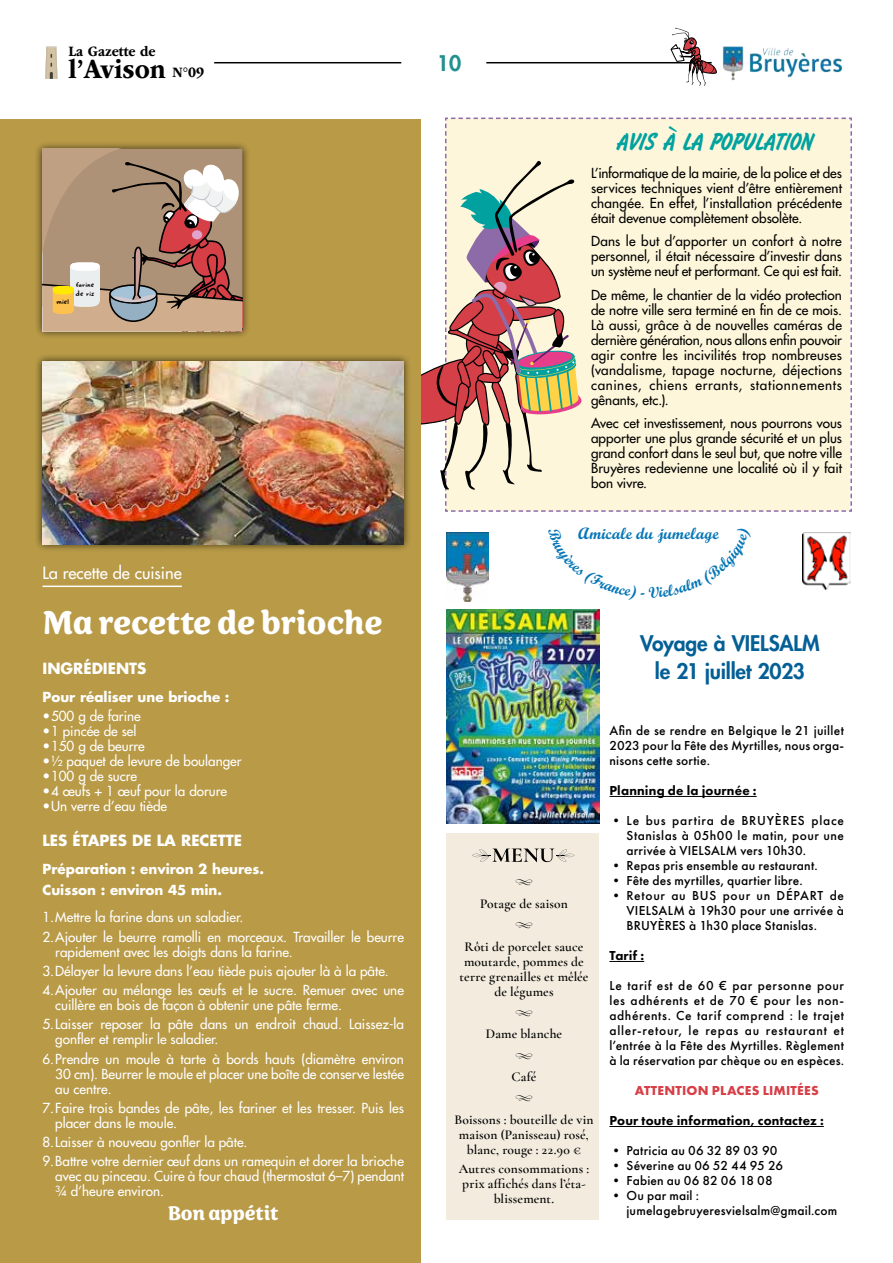
<style>
.page{position:relative;width:893px;height:1263px;background:#fff}
.page>*{position:absolute;margin:0;border:0;box-sizing:border-box;transform-origin:0 0}
.t1{font:600 37.5px "Sirenia";color:#fff}
.t2{font:700 28.5px "ITC Garamond Std";color:#000;scale:.9 1}
.t3{font:27px "LTC Flash";letter-spacing:-.02em;color:#00a19f}
.t4{font:600 22.5px "Sirenia";color:#fff}
.t5{font:800 21px/28.2px "Futura Std";letter-spacing:-.01em;color:#045f96;text-align:center}
.t6{font:800 21px "Futura Std";color:#1f918e}
.t7{font:500 16.5px "Futura Std";color:#fff}
.t8{font:700 16.5px "Script MT Std";letter-spacing:.005em;color:#0576b7}
.t9{font:700 15px "Futura Std";color:#fff}
.t10{font:700 15px "ITC Garamond Std";color:#000;scale:.9 1}
.t11{font:500 13.5px/19.2px "Futura Std";color:#fff}
.t12{font:500 13.5px/15px "Futura Std";letter-spacing:.005em;color:#000;text-align:justify}
.t13{font:500 13.5px/15px "Futura PT";letter-spacing:.015em;color:#000;text-align:justify}
.t14{font:600 13.5px/15px "Cormorant Garamond";letter-spacing:.01em;color:#000;text-align:center}
.t15{font:700 13.5px/20.7px "Futura Std";color:#fff}
.t16{font:800 13.5px "Futura PT";letter-spacing:.015em;color:#000}
.t17{font:700 13.5px "Futura PT";letter-spacing:.015em;color:#d73f47}
.t18{font:13.5px "Looking Flowers Deco";color:#000}
.t19{font:7.5px/9px "Minute";color:#000}
.s1{font-size:15px}
</style>
<div class="page">
<img style="left:722px;top:46px;width:121px;height:34px">
<hr style="left:486px;top:62px;width:226px;height:1px;background:#000">
<hr style="left:214px;top:62px;width:187px;height:1px;background:#000">
<svg style="left:45px;top:47px;width:12px;height:32px"></svg>
<svg style="left:670px;top:28px;width:47px;height:58px"></svg>
<svg style="left:421px;top:118px;width:431px;height:394px;background:#efe1cb"></svg>
<hr style="left:609px;top:796px;width:148px;height:1px;background:#000">
<hr style="left:609px;top:961px;width:35px;height:1px;background:#000">
<hr style="left:609px;top:1126px;width:215px;height:1px;background:#000">
<img style="left:802px;top:533px;width:48px;height:57px">
<img style="left:446px;top:533px;width:43px;height:68px">
<img style="left:446px;top:609px;width:153px;height:214px">
<div style="left:446px;top:833px;width:153px;height:387px;background:#f2ebde"></div>
<svg style="left:472px;top:848px;width:102px;height:14px"></svg>
<div style="left:0;top:119px;width:421px;height:1144px;background:#b89a47"></div>
<hr style="left:43px;top:586px;width:139px;height:1px;background:#fff">
<div style="left:35px;top:141px;width:215px;height:198px;background:#000;opacity:.7"></div>
<svg style="left:43px;top:149px;width:199px;height:183px;background:#b4947e"></svg>
<div style="left:35px;top:354px;width:377px;height:198px;background:#000;opacity:.7"></div>
<img style="left:43px;top:361px;width:361px;height:183px">
<p class="t10" style="left:69px;top:43px;width:98px">La Gazette de</p>
<h2 class="t2" style="left:69px;top:53px;width:152px">l’Avison <span class="s1">N°09</span></h2>
<h3 class="t6" style="left:437px;top:50px;width:26px">10</h3>
<p class="t19" style="left:76px;top:280px;width:20px">farine de riz</p>
<p class="t19" style="left:57px;top:297px;width:14px">miel</p>
<p class="t7" style="left:43px;top:563px;width:141px">La recette de cuisine</p>
<h3 class="t3" style="left:618px;top:125px;width:199px">AVIS À LA POPULATION</h3>
<p class="t12" style="left:591px;top:165px;width:252px">L’informatique de la mairie, de la police et des services techniques vient d’être entièrement changée. En effet, l’installation précédente était devenue complètement obsolète.</p>
<p class="t12" style="left:591px;top:234px;width:252px">Dans le but d’apporter un confort à notre personnel, il était nécessaire d’investir dans un système neuf et performant. Ce qui est fait.</p>
<p class="t12" style="left:591px;top:287px;width:252px">De même, le chantier de la vidéo protection de notre ville sera terminé en fin de ce mois.<br>Là aussi, grâce à de nouvelles caméras de dernière génération, nous allons enfin pouvoir agir contre les incivilités trop nombreuses (vandalisme, tapage nocturne, déjections canines, chiens errants, stationnements gênants, etc.).</p>
<p class="t12" style="left:591px;top:416px;width:252px">Avec cet investissement, nous pourrons vous apporter une plus grande sécurité et un plus grand confort dans le seul but, que notre ville Bruyères redevienne une localité où il y fait bon vivre.</p>
<p class="t8" style="left:578px;top:523px;width:142px">Amicale du jumelage</p>
<h1 class="t1" style="left:43px;top:601px;width:341px">Ma recette de brioche</h1>
<p class="t9" style="left:43px;top:658px;width:105px">INGRÉDIENTS</p>
<p class="t15" style="left:43px;top:686px;width:189px">Pour réaliser une brioche :</p>
<p class="t11" style="left:43px;top:706px;width:100px">•500 g de farine</p>
<p class="t11" style="left:43px;top:721px;width:96px">•1 pincée de sel</p>
<p class="t11" style="left:43px;top:736px;width:104px">•150 g de beurre</p>
<p class="t11" style="left:43px;top:751px;width:201px">•½ paquet de levure de boulanger</p>
<p class="t11" style="left:43px;top:766px;width:96px">•100 g de sucre</p>
<p class="t11" style="left:43px;top:781px;width:186px">•4 œufs + 1 œuf pour la dorure</p>
<p class="t11" style="left:43px;top:796px;width:126px">•Un verre d’eau tiède</p>
<p class="t9" style="left:43px;top:830px;width:201px">LES ÉTAPES DE LA RECETTE</p>
<p class="t15" style="left:43px;top:858px;width:223px">Préparation : environ 2 heures.<br>Cuisson : environ 45 min.</p>
<p class="t11" style="left:43px;top:908px;width:363px">1.Mettre la farine dans un saladier.<br>2.Ajouter le beurre ramolli en morceaux. Travailler le beurre</p>
<p class="t11" style="left:43px;top:942px;width:363px;text-indent:13px">rapidement avec les doigts dans la farine.<br>3.Délayer la levure dans l’eau tiède puis ajouter là à la pâte.<br>4.Ajouter au mélange les œufs et le sucre. Remuer avec une</p>
<p class="t11" style="left:43px;top:996px;width:363px;text-indent:13px">cuillère en bois de façon à obtenir une pâte ferme.<br>5.Laisser reposer la pâte dans un endroit chaud. Laissez-la</p>
<p class="t11" style="left:43px;top:1030px;width:363px;text-indent:13px">gonfler et remplir le saladier.<br>6.Prendre un moule à tarte à bords hauts (diamètre environ</p>
<p class="t11" style="left:55px;top:1066px;width:350px;line-height:15px">30 cm). Beurrer le moule et placer une boîte de conserve lestée au centre.</p>
<p class="t11" style="left:55px;top:1100px;width:350px;line-height:15px;text-indent:-13px">7.Faire trois bandes de pâte, les fariner et les tresser. Puis les placer dans le moule.</p>
<p class="t11" style="left:43px;top:1133px;width:363px">8.Laisser à nouveau gonfler la pâte.<br>9.Battre votre dernier œuf dans un ramequin et dorer la brioche</p>
<p class="t11" style="left:55px;top:1169px;width:350px;line-height:15px">avec au pinceau. Cuire à four chaud (thermostat 6–7) pendant ¾ d’heure environ.</p>
<h3 class="t4" style="left:168px;top:1200px;width:112px">Bon appétit</h3>
<p class="t18" style="left:515px;top:870px;width:19px">f</p>
<p class="t14" style="left:480px;top:896px;width:89px">Potage de saison</p>
<p class="t18" style="left:515px;top:913px;width:19px">f</p>
<p class="t14" style="left:459px;top:939px;width:131px">Rôti de porcelet sauce moutarde, pommes de terre grenailles et mêlée de légumes</p>
<p class="t18" style="left:515px;top:1001px;width:19px">f</p>
<p class="t14" style="left:486px;top:1026px;width:78px">Dame blanche</p>
<p class="t18" style="left:515px;top:1044px;width:19px">f</p>
<p class="t14" style="left:511px;top:1069px;width:26px">Café</p>
<p class="t18" style="left:515px;top:1086px;width:19px">f</p>
<p class="t14" style="left:454px;top:1112px;width:141px">Boissons : bouteille de vin maison (Panisseau) rosé, blanc, rouge : 22.90 €</p>
<p class="t14" style="left:459px;top:1161px;width:132px">Autres consommations : prix affichés dans l’éta&shy;blissement.</p>
<h3 class="t5" style="left:640px;top:629px;width:181px">Voyage à VIELSALM le 21 juillet 2023</h3>
<p class="t13" style="left:609px;top:723px;width:236px">Afin de se rendre en Belgique le 21 juillet 2023 pour la Fête des Myrtilles, nous orga&shy;nisons cette sortie.</p>
<p class="t16" style="left:609px;top:782px;width:149px">Planning de la journée :</p>
<p class="t13" style="left:626px;top:813px;width:219px;text-indent:-17px">• Le bus partira de BRUYÈRES place Stanislas à 05h00 le matin, pour une arrivée à VIELSALM vers 10h30.</p>
<p class="t13" style="left:609px;top:858px;width:210px">• Repas pris ensemble au restaurant.</p>
<p class="t13" style="left:609px;top:873px;width:195px">• Fête des myrtilles, quartier libre.</p>
<p class="t13" style="left:626px;top:888px;width:219px;text-indent:-17px">• Retour au BUS pour un DÉPART de VIELSALM à 19h30 pour une arrivée à BRUYÈRES à 1h30 place Stanislas.</p>
<p class="t16" style="left:609px;top:947px;width:36px">Tarif :</p>
<p class="t13" style="left:609px;top:978px;width:236px">Le tarif est de 60 € par personne pour les adhérents et de 70 € pour les non&shy;adhérents. Ce tarif comprend : le trajet aller-retour, le repas au restaurant et l’entrée à la Fête des Myrtilles. Règlement à la réservation par chèque ou en espèces.</p>
<p class="t17" style="left:635px;top:1082px;width:186px">ATTENTION PLACES LIMITÉES</p>
<p class="t16" style="left:609px;top:1112px;width:216px">Pour toute information, contactez :</p>
<p class="t13" style="left:609px;top:1143px;width:169px">• Patricia au 06 32 89 03 90</p>
<p class="t13" style="left:609px;top:1158px;width:175px">• Séverine au 06 52 44 95 26</p>
<p class="t13" style="left:609px;top:1173px;width:165px">• Fabien au 06 82 06 18 08</p>
<p class="t13" style="left:626px;top:1188px;width:212px;text-indent:-17px">• Ou par mail : jumelagebruyeresvielsalm@gmail.com</p>
</div>
